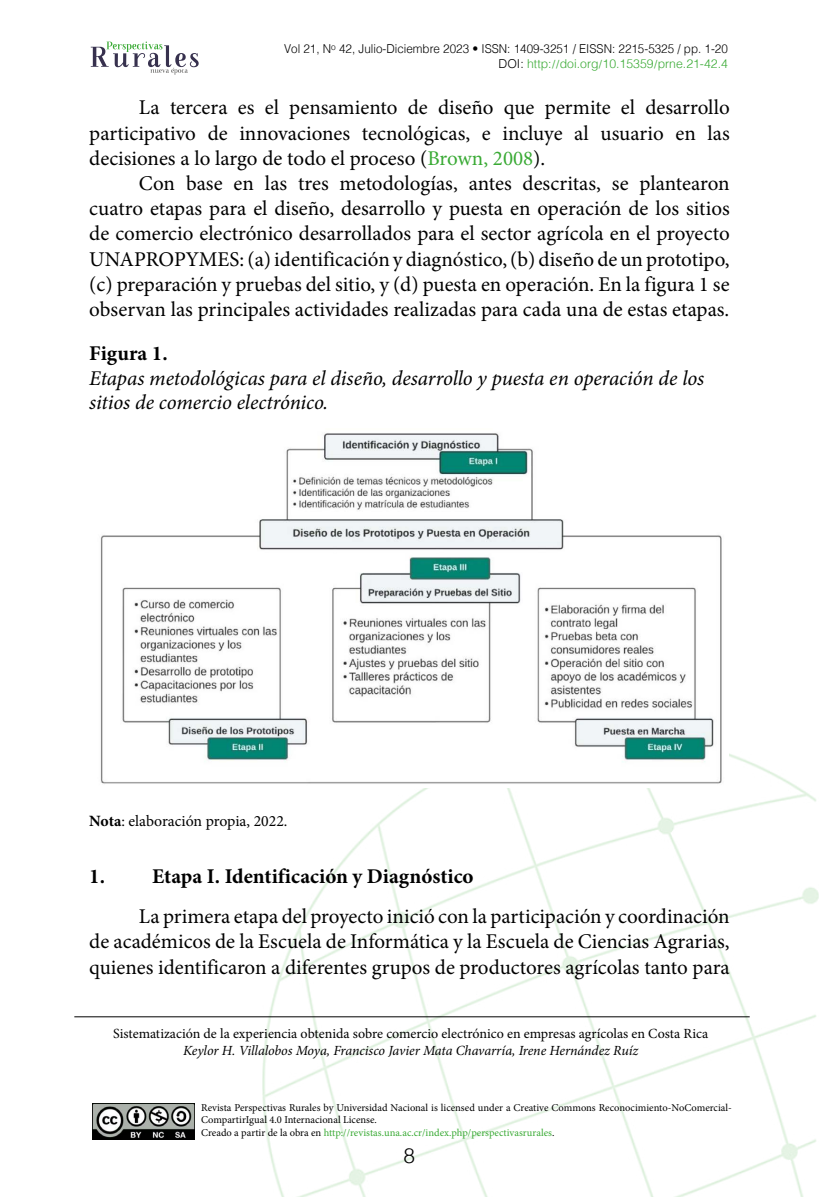
<style>
.page{position:relative;width:819px;height:1197px;background:#fff}
.page>*{position:absolute;margin:0;border:0;box-sizing:border-box;transform-origin:0 0}
.t1{font:21px/25.2px "Minion Pro";color:#000;text-align:justify}
.t2{font:italic 21px/24.5px "Minion Pro";letter-spacing:-.005em;color:#000}
.t3{font:700 21px "Minion Pro";color:#000}
.t4{font:300 21px "Helvetica";color:#000}
.t5{font:15.75px "Minion Pro";color:#000}
.t6{font:14px "Minion Pro";color:#000}
.t7{font:italic 14px "Minion Pro";letter-spacing:-.005em;color:#000}
.t8{font:300 12.25px/14.7px "Helvetica";color:#000;text-align:right;scale:.95 1}
.t9{font:10.5px/12.6px "Minion Pro";color:#000}
.s1{color:#3aaa35}
.s2{font-family:"Minion Pro";font-weight:400;color:#3aaa35}
.s3{font-weight:700}
</style>
<div class="page">
<img style="left:263px;top:753px;width:556px;height:444px">
<svg style="left:91px;top:42px;width:108px;height:33px"></svg>
<img style="left:92px;top:1103px;width:103px;height:36px">
<hr style="left:74px;top:1017px;width:676px;height:1px;background:#000">
<img style="left:100px;top:433px;width:628px;height:355px">
<p class="t8" style="left:284px;top:41px;width:469px">Vol 21, N<sup>o</sup> 42, Julio-Diciembre 2023 • ISSN: 1409-3251 / EISSN: 2215-5325 / pp. 1-20<br>DOI: <span class="s1">http:</span><span class="s2">//</span><span class="s1">doi.org</span><span class="s2">/</span><span class="s1">10.15359</span><span class="s2">/</span><span class="s1">prne.21-42.4</span></p>
<p class="t1" style="left:89px;top:95px;width:642px;text-indent:50px">La tercera es el pensamiento de diseño que permite el desarrollo participativo de innovaciones tecnológicas, e incluye al usuario en las decisiones a lo largo de todo el proceso (<span class="s1">Brown, 2008</span>).</p>
<p class="t1" style="left:89px;top:171px;width:642px;text-indent:50px">Con base en las tres metodologías, antes descritas, se plantearon cuatro etapas para el diseño, desarrollo y puesta en operación de los sitios de comercio electrónico desarrollados para el sector agrícola en el proyecto UNAPROPYMES: (a) identificación y diagnóstico, (b) diseño de un prototipo, (c) preparación y pruebas del sitio, y (d) puesta en operación. En la figura 1 se observan las principales actividades realizadas para cada una de estas etapas.</p>
<p class="t3" style="left:89px;top:339px;width:80px">Figura 1.</p>
<p class="t2" style="left:89px;top:366px;width:617px">Etapas metodológicas para el diseño, desarrollo y puesta en operación de los sitios de comercio electrónico.</p>
<p class="t5" style="left:89px;top:811px;width:200px"><span class="s3">Nota</span>: elaboración propia, 2022.</p>
<p class="t3" style="left:89px;top:862px;width:386px">1. Etapa I. Identificación y Diagnóstico</p>
<p class="t1" style="left:89px;top:904px;width:642px;text-indent:50px">La primera etapa del proyecto inició con la participación y coordinación de académicos de la Escuela de Informática y la Escuela de Ciencias Agrarias, quienes identificaron a diferentes grupos de productores agrícolas tanto para</p>
<p class="t6" style="left:113px;top:1024px;width:597px">Sistematización de la experiencia obtenida sobre comercio electrónico en empresas agrícolas en Costa Rica</p>
<p class="t7" style="left:183px;top:1041px;width:457px">Keylor H. Villalobos Moya, Francisco Javier Mata Chavarría, Irene Hernández Ruíz</p>
<p class="t9" style="left:201px;top:1101px;width:532px">Revista Perspectivas Rurales by Universidad Nacional is licensed under a Creative Commons Reconocimiento-NoComercial-<br>CompartirIgual 4.0 Internacional License.<br>Creado a partir de la obra en <span class="s1">http://revistas.una.ac.cr/index.php/perspectivasrurales</span>.</p>
<p class="t4" style="left:404px;top:1138px;width:13px">8</p>
</div>
